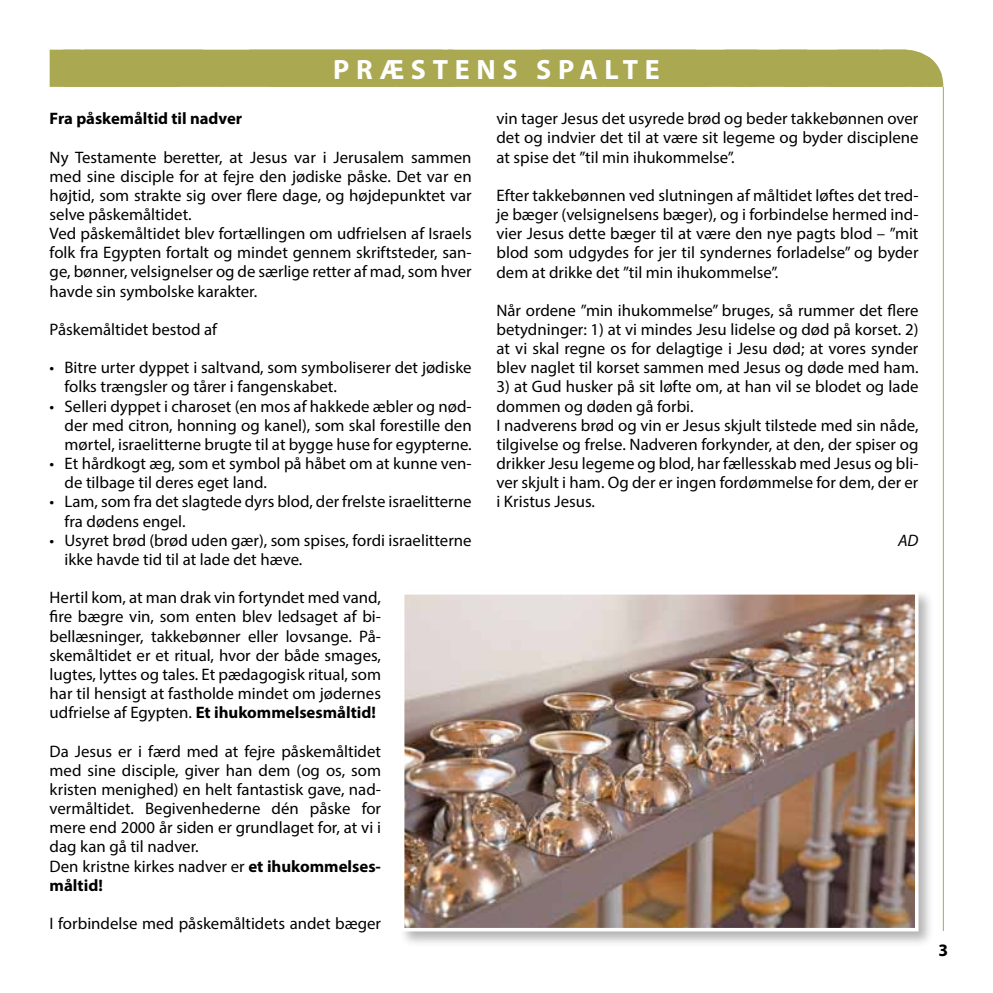
<style>
.page{position:relative;width:993px;height:993px;background:#fff}
.page>*{position:absolute;margin:0;border:0;box-sizing:border-box;transform-origin:0 0}
.t1{font:700 28px "Myriad Pro";letter-spacing:.24em;color:#fff}
.t2{font:700 17.5px "Myriad Pro";color:#000}
.t3{font:16.62px/19.1px "Myriad Pro";color:#000}
.t4{font:700 16.62px "Myriad Pro";color:#000}
.t5{font:italic 16.62px "Myriad Pro";color:#000}
.s1{font-weight:700}
</style>
<div class="page">
<hr style="left:942px;top:87px;width:1px;height:843px;background:#aaa850">
<div style="left:50px;top:50px;width:893px;height:37px;background:#aaa850"></div>
<div style="left:398px;top:588px;width:536px;height:359px;background:#000;opacity:.3"></div>
<img style="left:406px;top:596px;width:507px;height:330px">
<div style="left:401px;top:591px;width:517px;height:340px;border:4px solid #fff"></div>
<h1 class="t1" style="left:333px;top:52px;width:328px">PRÆSTENS SPALTE</h1>
<p class="t4" style="left:50px;top:108px;width:194px">Fra påskemåltid til nadver</p>
<p class="t3" style="left:50px;top:147px;width:423px">Ny Testamente beretter, at Jesus var i Jerusalem sammen med sine disciple for at fejre den jødiske påske. Det var en højtid, som strakte sig over flere dage, og højdepunktet var selve påskemåltidet.<br>Ved påskemåltidet blev fortællingen om udfrielsen af Israels folk fra Egypten fortalt og mindet gennem skriftsteder, san&shy;ge, bønner, velsignelser og de særlige retter af mad, som hver havde sin symbolske karakter.</p>
<p class="t3" style="left:50px;top:319px;width:169px">Påskemåltidet bestod af</p>
<p class="t3" style="left:64px;top:358px;width:408px;text-indent:-15px">• Bitre urter dyppet i saltvand, som symboliserer det jødiske folks trængsler og tårer i fangenskabet.</p>
<p class="t3" style="left:64px;top:396px;width:408px;text-align:justify;text-indent:-15px">• Selleri dyppet i charoset (en mos af hakkede æbler og nød&shy;der med citron, honning og kanel), som skal forestille den mørtel, israelitterne brugte til at bygge huse for egypterne.</p>
<p class="t3" style="left:64px;top:453px;width:408px;text-indent:-15px">• Et hårdkogt æg, som et symbol på håbet om at kunne ven&shy;de tilbage til deres eget land.</p>
<p class="t3" style="left:64px;top:492px;width:408px;text-indent:-15px">• Lam, som fra det slagtede dyrs blod, der frelste israelitterne fra dødens engel.</p>
<p class="t3" style="left:64px;top:530px;width:408px;text-indent:-15px">• Usyret brød (brød uden gær), som spises, fordi israelitterne ikke havde tid til at lade det hæve.</p>
<p class="t3" style="left:50px;top:587px;width:333px;text-align:justify">Hertil kom, at man drak vin fortyndet med vand, fire bægre vin, som enten blev ledsaget af bi&shy;bellæsninger, takkebønner eller lovsange. På&shy;skemåltidet er et ritual, hvor der både smages, lugtes, lyttes og tales. Et pædagogisk ritual, som har til hensigt at fastholde mindet om jødernes udfrielse af Egypten. <span class="s1">Et ihukommelsesmåltid!</span></p>
<p class="t3" style="left:50px;top:741px;width:333px">Da Jesus er i færd med at fejre påskemåltidet med sine disciple, giver han dem (og os, som kristen menighed) en helt fantastisk gave, nad&shy;vermåltidet. Begivenhederne dén påske for mere end 2000 år siden er grundlaget for, at vi i dag kan gå til nadver.<br>Den kristne kirkes nadver er <span class="s1">et ihukommelses&shy;måltid!</span></p>
<p class="t3" style="left:50px;top:913px;width:333px">I forbindelse med påskemåltidets andet bæger</p>
<p class="t3" style="left:496px;top:109px;width:423px;text-align:justify">vin tager Jesus det usyrede brød og beder takkebønnen over det og indvier det til at være sit legeme og byder disciplene at spise det ”til min ihukommelse”.</p>
<p class="t3" style="left:496px;top:185px;width:423px;text-align:justify">Efter takkebønnen ved slutningen af måltidet løftes det tred&shy;je bæger (velsignelsens bæger), og i forbindelse hermed ind&shy;vier Jesus dette bæger til at være den nye pagts blod – ”mit blod som udgydes for jer til syndernes forladelse” og byder dem at drikke det ”til min ihukommelse”.</p>
<p class="t3" style="left:496px;top:300px;width:423px;text-align:justify">Når ordene ”min ihukommelse” bruges, så rummer det flere betydninger: 1) at vi mindes Jesu lidelse og død på korset. 2) at vi skal regne os for delagtige i Jesu død; at vores synder blev naglet til korset sammen med Jesus og døde med ham.</p>
<p class="t3" style="left:496px;top:377px;width:423px">3) at Gud husker på sit løfte om, at han vil se blodet og lade dommen og døden gå forbi.<br>I nadverens brød og vin er Jesus skjult tilstede med sin nåde, tilgivelse og frelse. Nadveren forkynder, at den, der spiser og drikker Jesu legeme og blod, har fællesskab med Jesus og bli&shy;ver skjult i ham. Og der er ingen fordømmelse for dem, der er i Kristus Jesus.</p>
<p class="t5" style="left:897px;top:529px;width:22px">AD</p>
<p class="t2" style="left:938px;top:938px;width:11px">3</p>
</div>
